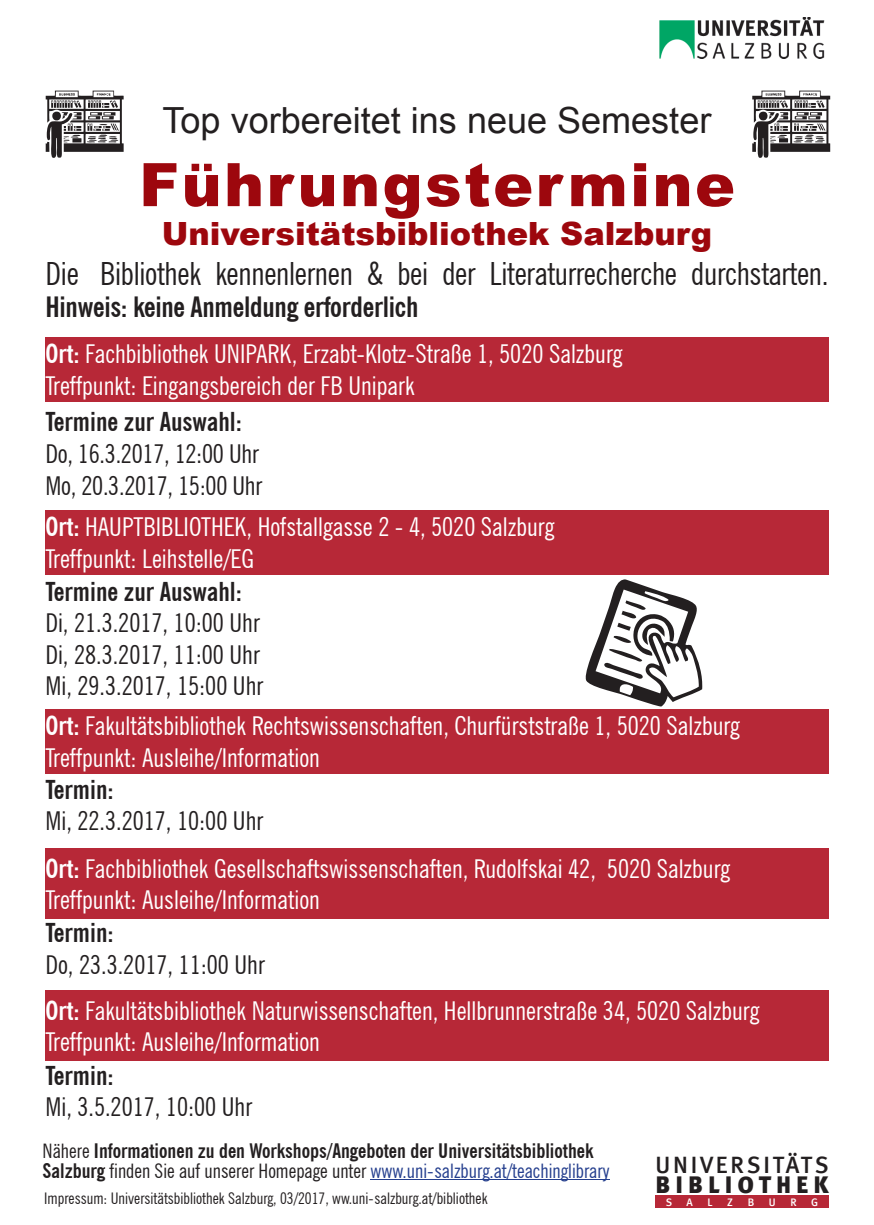
<style>
.page{position:relative;width:874px;height:1225px;background:#fff}
.page>*{position:absolute;margin:0;border:0;box-sizing:border-box;transform-origin:0 0}
.t1{font:96px "Library";color:#231f20}
.t2{font:900 60px "Arial";letter-spacing:.04em;color:#9d070d}
.t3{font:36px "Arial";color:#231f20}
.t4{font:condensed 32px "News Gothic BT";letter-spacing:-.01em;color:#231f20}
.t5{font:900 32px "Arial";color:#9d070d}
.t6{font:700 condensed 28px "News Gothic BT";letter-spacing:-.01em;color:#231f20}
.t7{font:condensed 26px/31.2px "News Gothic BT";color:#fff}
.t8{font:condensed 26px/31.2px "News Gothic BT";color:#231f20}
.t9{font:700 condensed 26px "News Gothic BT";color:#231f20}
.t10{font:23.6px "Meta Medium LF";letter-spacing:.115em;color:#231f20}
.t11{font:23.6px "Meta Black Caps";letter-spacing:.215em;color:#231f20}
.t12{font:700 condensed 20px/20px "News Gothic BT";color:#231f20}
.t13{font:condensed 16px "News Gothic BT";color:#231f20}
.t14{font:11px "Meta Medium LF";color:#fff}
.s1{font-weight:700}
.s2{font-weight:400}
.s3{font-weight:400;color:#253f8e}
</style>
<div class="page">
<div style="left:655px;top:1195px;width:173px;height:13px;background:#b72837"></div>
<img style="left:659px;top:17px;width:165px;height:41px">
<div style="left:45px;top:510px;width:783px;height:64px;background:#b72837"></div>
<div style="left:45px;top:709px;width:783px;height:64px;background:#b72837"></div>
<div style="left:45px;top:848px;width:783px;height:70px;background:#b72837"></div>
<div style="left:45px;top:990px;width:783px;height:71px;background:#b72837"></div>
<div style="left:45px;top:337px;width:783px;height:64px;background:#b72837"></div>
<hr style="left:370px;top:1179px;width:239px;height:1px;background:#253f8e">
<h1 class="t1" style="left:43px;top:69px;width:84px">x</h1>
<h1 class="t1" style="left:749px;top:69px;width:84px">x</h1>
<h3 class="t3" style="left:162px;top:96px;width:550px">Top vorbereitet ins neue Semester</h3>
<h2 class="t2" style="left:139px;top:141px;width:597px">Führungstermine</h2>
<p class="t5" style="left:162px;top:210px;width:552px">Universitätsbibliothek Salzburg</p>
<p class="t4" style="left:45px;top:254px;width:784px">Die Bibliothek kennenlernen &amp; bei der Literaturrecherche durchstarten.</p>
<p class="t6" style="left:45px;top:290px;width:374px">Hinweis: keine Anmeldung erforderlich</p>
<p class="t7" style="left:45px;top:338px;width:578px;line-height:32px"><span class="s1">Ort:</span> Fachbibliothek UNIPARK, Erzabt-Klotz-Straße 1, 5020 Salzburg<br>Treffpunkt: Eingangsbereich der FB Unipark</p>
<p class="t9" style="left:45px;top:406px;width:198px">Termine zur Auswahl:</p>
<p class="t8" style="left:45px;top:437px;width:218px;line-height:32px">Do, 16.3.2017, 12:00 Uhr<br>Mo, 20.3.2017, 15:00 Uhr</p>
<p class="t7" style="left:45px;top:511px;width:510px;line-height:32px"><span class="s1">Ort:</span> HAUPTBIBLIOTHEK, Hofstallgasse 2 - 4, 5020 Salzburg<br>Treffpunkt: Leihstelle/EG</p>
<p class="t9" style="left:45px;top:576px;width:198px">Termine zur Auswahl:</p>
<p class="t8" style="left:45px;top:607px;width:219px">Di, 21.3.2017, 10:00 Uhr<br>Di, 28.3.2017, 11:00 Uhr<br>Mi, 29.3.2017, 15:00 Uhr</p>
<p class="t7" style="left:45px;top:710px;width:695px"><span class="s1">Ort:</span> Fakultätsbibliothek Rechtswissenschaften, Churfürststraße 1, 5020 Salzburg<br>Treffpunkt: Ausleihe/Information</p>
<p class="t9" style="left:45px;top:773px;width:70px">Termin:</p>
<p class="t8" style="left:45px;top:805px;width:219px">Mi, 22.3.2017, 10:00 Uhr</p>
<p class="t7" style="left:45px;top:852px;width:686px"><span class="s1">Ort:</span> Fachbibliothek Gesellschaftswissenschaften, Rudolfskai 42, 5020 Salzburg<br>Treffpunkt: Ausleihe/Information</p>
<p class="t9" style="left:45px;top:917px;width:70px">Termin:</p>
<p class="t8" style="left:45px;top:948px;width:221px">Do, 23.3.2017, 11:00 Uhr</p>
<p class="t7" style="left:45px;top:995px;width:715px"><span class="s1">Ort:</span> Fakultätsbibliothek Naturwissenschaften, Hellbrunnerstraße 34, 5020 Salzburg<br>Treffpunkt: Ausleihe/Information</p>
<p class="t9" style="left:45px;top:1060px;width:70px">Termin:</p>
<p class="t8" style="left:45px;top:1091px;width:208px">Mi, 3.5.2017, 10:00 Uhr</p>
<p class="t12" style="left:43px;top:1140px;width:568px"><span class="s2">Nähere</span> Informationen zu den Workshops/Angeboten der Universitätsbibliothek<br>Salzburg <span class="s2">finden Sie auf unserer Homepage unter</span> <span class="s3">www.uni-salzburg.at/teachinglibrary</span></p>
<p class="t10" style="left:655px;top:1151px;width:174px">UNIVERSITÄTS</p>
<p class="t11" style="left:655px;top:1170px;width:174px">BIBLIOTHEK</p>
<p class="t13" style="left:44px;top:1188px;width:444px">Impressum: Universitätsbibliothek Salzburg, 03/2017, ww.uni-salzburg.at/bibliothek</p>
<p class="t14" style="left:665px;top:1195px;width:8px">S</p>
<p class="t14" style="left:686px;top:1195px;width:8px">A</p>
<p class="t14" style="left:707px;top:1195px;width:7px">L</p>
<p class="t14" style="left:726px;top:1195px;width:7px">Z</p>
<p class="t14" style="left:747px;top:1195px;width:8px">B</p>
<p class="t14" style="left:768px;top:1195px;width:8px">U</p>
<p class="t14" style="left:790px;top:1195px;width:8px">R</p>
<p class="t14" style="left:810px;top:1195px;width:8px">G</p>
</div>
